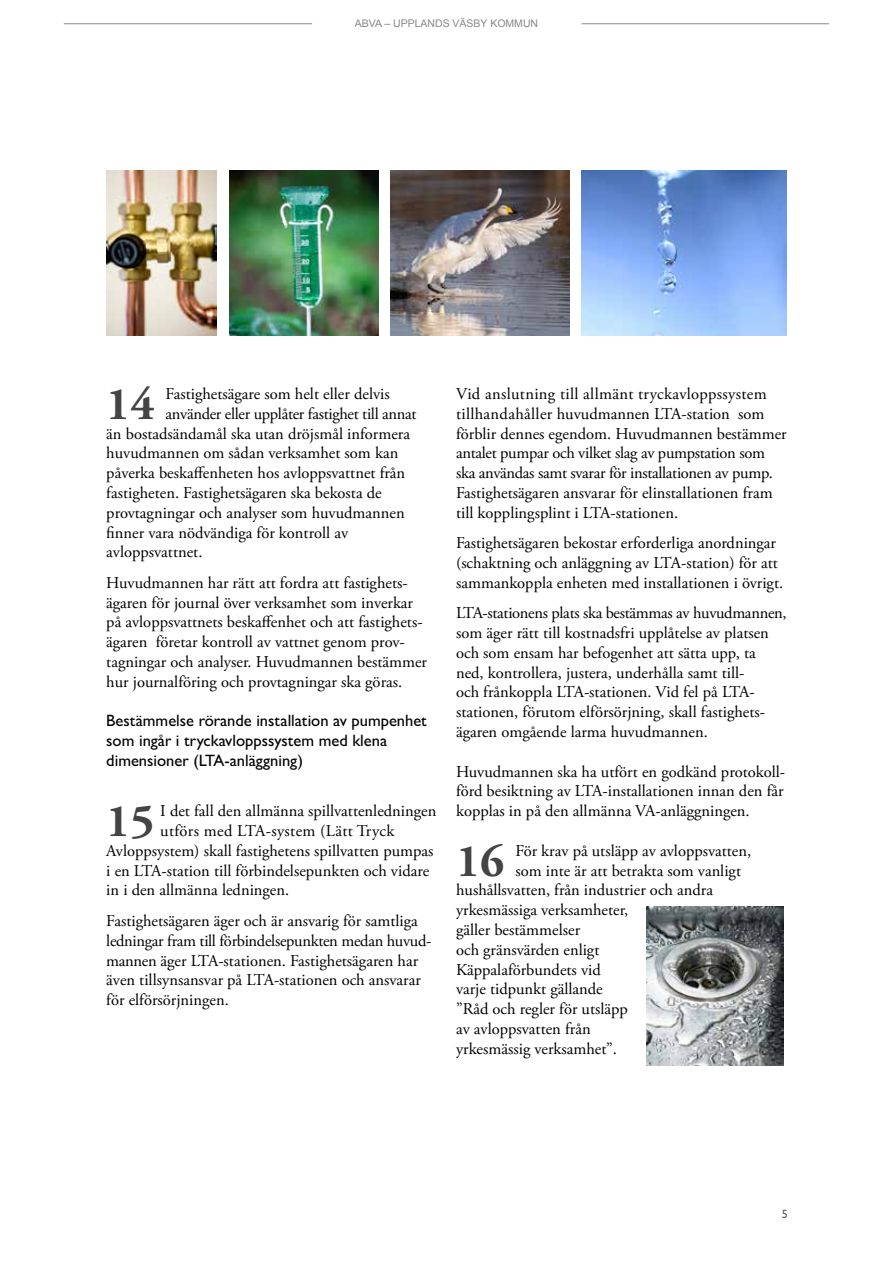
<style>
.page{position:relative;width:893px;height:1263px;background:#fff}
.page>*{position:absolute;margin:0;border:0;box-sizing:border-box;transform-origin:0 0}
.t1{font:700 46.35px "Adobe Garamond Pro";color:#454444}
.t2{font:16.5px/19.8px "Adobe Garamond Pro";color:#000}
.t3{font:500 16.5px/19.8px "Gill Sans MT Pro";color:#000}
.t4{font:16.5px "Adobe Garamond Pro";letter-spacing:-.02em;color:#000}
.t5{font:16.5px "Adobe Garamond Pro";letter-spacing:.02em;color:#000}
.t6{font:500 12px "Gill Sans MT Pro";color:#575756}
.t7{font:10.5px "Arial";color:#878787}
</style>
<div class="page">
<hr style="left:64px;top:23px;width:248px;height:1px;background:#878787">
<hr style="left:582px;top:23px;width:247px;height:1px;background:#878787">
<img style="left:391px;top:170px;width:178px;height:166px">
<img style="left:229px;top:170px;width:149px;height:166px">
<img style="left:106px;top:170px;width:111px;height:166px">
<img style="left:582px;top:170px;width:205px;height:166px">
<img style="left:647px;top:906px;width:136px;height:160px">
<p class="t7" style="left:355px;top:16px;width:185px">ABVA – UPPLANDS VÄSBY KOMMUN</p>
<h1 class="t1" style="left:106px;top:377px;width:50px">14</h1>
<p class="t2" style="left:166px;top:384px;width:226px">Fastighetsägare som helt eller delvis</p>
<p class="t4" style="left:166px;top:404px;width:252px">använder eller upplåter fastighet till annat</p>
<p class="t2" style="left:106px;top:424px;width:305px">än bostadsändamål ska utan dröjsmål informera</p>
<p class="t2" style="left:106px;top:444px;width:294px">huvudmannen om sådan verksamhet som kan</p>
<p class="t2" style="left:106px;top:464px;width:300px">påverka beskaffenheten hos avloppsvattnet från</p>
<p class="t2" style="left:106px;top:483px;width:277px">fastigheten. Fastighetsägaren ska bekosta de</p>
<p class="t2" style="left:106px;top:503px;width:300px">provtagningar och analyser som huvudmannen</p>
<p class="t2" style="left:106px;top:523px;width:243px">finner vara nödvändiga för kontroll av</p>
<p class="t2" style="left:106px;top:543px;width:98px">avloppsvattnet.</p>
<p class="t2" style="left:106px;top:573px;width:322px">Huvudmannen har rätt att fordra att fastighets&shy;ägaren för journal över verksamhet som inverkar på avloppsvattnets beskaffenhet och att fastighets&shy;ägaren företar kontroll av vattnet genom prov&shy;tagningar och analyser. Huvudmannen bestämmer hur journalföring och provtagningar ska göras.</p>
<p class="t3" style="left:106px;top:711px;width:322px">Bestämmelse rörande installation av pumpenhet som ingår i tryckavloppssystem med klena dimensioner (LTA-anläggning)</p>
<h1 class="t1" style="left:106px;top:794px;width:50px">15</h1>
<p class="t2" style="left:160px;top:802px;width:278px">I det fall den allmänna spillvattenledningen</p>
<p class="t5" style="left:160px;top:821px;width:235px">utförs med LTA-system (Lätt Tryck</p>
<p class="t2" style="left:106px;top:841px;width:329px">Avloppsystem) skall fastighetens spillvatten pumpas</p>
<p class="t2" style="left:106px;top:861px;width:324px">i en LTA-station till förbindelsepunkten och vidare</p>
<p class="t2" style="left:106px;top:881px;width:184px">in i den allmänna ledningen.</p>
<p class="t2" style="left:106px;top:911px;width:325px">Fastighetsägaren äger och är ansvarig för samtliga ledningar fram till förbindelsepunkten medan huvud&shy;mannen äger LTA-stationen. Fastighetsägaren har även tillsynsansvar på LTA-stationen och ansvarar för elförsörjningen.</p>
<p class="t2" style="left:456px;top:384px;width:332px">Vid anslutning till allmänt tryckavloppssystem tillhandahåller huvudmannen LTA-station som förblir dennes egendom. Huvudmannen bestämmer antalet pumpar och vilket slag av pumpstation som ska användas samt svarar för installationen av pump.<br>Fastighetsägaren ansvarar för elinstallationen fram till kopplingsplint i LTA-stationen.</p>
<p class="t2" style="left:456px;top:534px;width:329px">Fastighetsägaren bekostar erforderliga anordningar (schaktning och anläggning av LTA-station) för att sammankoppla enheten med installationen i övrigt.</p>
<p class="t2" style="left:456px;top:604px;width:332px">LTA-stationens plats ska bestämmas av huvudmannen, som äger rätt till kostnadsfri upplåtelse av platsen och som ensam har befogenhet att sätta upp, ta ned, kontrollera, justera, underhålla samt till-<br>och frånkoppla LTA-stationen. Vid fel på LTA&shy;stationen, förutom elförsörjning, skall fastighets&shy;ägaren omgående larma huvudmannen.</p>
<p class="t2" style="left:456px;top:762px;width:330px;text-align:justify">Huvudmannen ska ha utfört en godkänd protokoll&shy;förd besiktning av LTA-installationen innan den får kopplas in på den allmänna VA-anläggningen.</p>
<h1 class="t1" style="left:456px;top:834px;width:50px">16</h1>
<p class="t2" style="left:515px;top:841px;width:237px">För krav på utsläpp av avloppsvatten,</p>
<p class="t2" style="left:515px;top:861px;width:227px">som inte är att betrakta som vanligt</p>
<p class="t2" style="left:456px;top:881px;width:259px">hushållsvatten, från industrier och andra</p>
<p class="t2" style="left:456px;top:901px;width:174px">yrkesmässiga verksamheter,</p>
<p class="t2" style="left:456px;top:920px;width:126px">gäller bestämmelser</p>
<p class="t2" style="left:456px;top:940px;width:145px">och gränsvärden enligt</p>
<p class="t2" style="left:456px;top:960px;width:146px">Käppalaförbundets vid</p>
<p class="t2" style="left:456px;top:980px;width:148px">varje tidpunkt gällande</p>
<p class="t2" style="left:456px;top:1000px;width:173px">”Råd och regler för utsläpp</p>
<p class="t2" style="left:456px;top:1019px;width:136px">av avloppsvatten från</p>
<p class="t2" style="left:456px;top:1039px;width:162px">yrkesmässig verksamhet”.</p>
<p class="t6" style="left:782px;top:1207px;width:7px">5</p>
</div>
